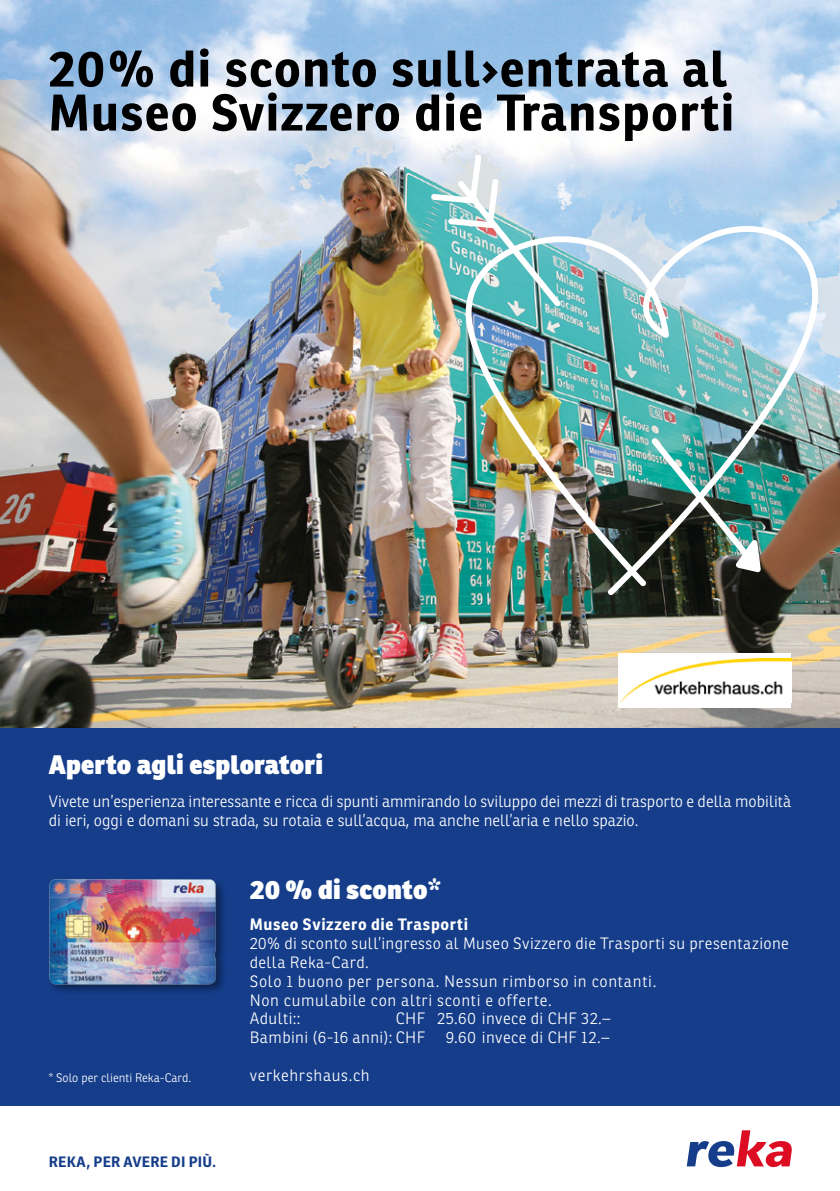
<style>
.page{position:relative;width:840px;height:1191px;background:#fff}
.page>*{position:absolute;margin:0;border:0;box-sizing:border-box;transform-origin:0 0}
.t1{font:700 50px/44px "Ronnia Basic";letter-spacing:.025em;color:#000}
.t2{font:800 26px "Ronnia Basic";letter-spacing:.01em;color:#fff}
.t3{font:300 16px/18.8px "Ronnia Basic";letter-spacing:.02em;color:#fff}
.t4{font:300 16px/19.2px "Ronnia Basic";color:#fff}
.t5{font:700 16px "Ronnia Basic";letter-spacing:.04em;color:#fff}
.t6{font:300 16px "Ronnia Basic";letter-spacing:.04em;color:#fff}
.t7{font:700 14.6px "Ronnia Basic";letter-spacing:.015em;color:#153d8a}
.t8{font:300 12px "Ronnia Basic";color:#fff}
</style>
<div class="page">
<img style="left:0;top:0;width:839px;height:727px">
<img style="left:431px;top:154px;width:390px;height:441px">
<div style="left:0;top:727px;width:839px;height:378px;background:#153d8a"></div>
<svg style="left:686px;top:1130px;width:105px;height:37px"></svg>
<div style="left:47px;top:876px;width:181px;height:120px;background:#143c85"></div>
<img style="left:49px;top:879px;width:174px;height:112px">
<div style="left:618px;top:653px;width:172px;height:54px;background:#fff"></div>
<img style="left:620px;top:658px;width:170px;height:44px">
<h1 class="t1" style="left:49px;top:46px;width:686px">20% di sconto sull›entrata al<br>Museo Svizzero die Transporti</h1>
<h2 class="t2" style="left:49px;top:747px;width:275px">Aperto agli esploratori</h2>
<p class="t4" style="left:49px;top:792px;width:743px">Vivete un’esperienza interessante e ricca di spunti ammirando lo sviluppo dei mezzi di trasporto e della mobilità di ieri, oggi e domani su strada, su rotaia e sull’acqua, ma anche nell’aria e nello spazio.</p>
<h2 class="t2" style="left:249px;top:872px;width:193px">20 % di sconto*</h2>
<p class="t5" style="left:249px;top:914px;width:220px">Museo Svizzero die Trasporti</p>
<p class="t3" style="left:249px;top:934px;width:540px">20% di sconto sull’ingresso al Museo Svizzero die Trasporti su presentazione della Reka-Card.<br>Solo 1 buono per persona. Nessun rimborso in contanti.<br>Non cumulabile con altri sconti e offerte.<br>Adulti::</p>
<p class="t3" style="left:249px;top:1009px;width:362px;text-indent:146px">CHF 25.60 invece di CHF 32.–<br>Bambini (6-16 anni): CHF</p>
<p class="t3" style="left:445px;top:1028px;width:165px">9.60 invece di CHF 12.–</p>
<p class="t8" style="left:49px;top:1070px;width:144px">* Solo per clienti Reka-Card.</p>
<p class="t6" style="left:249px;top:1065px;width:121px">verkehrshaus.ch</p>
<p class="t7" style="left:49px;top:1152px;width:169px">REKA, PER AVERE DI PIÙ.</p>
</div>
